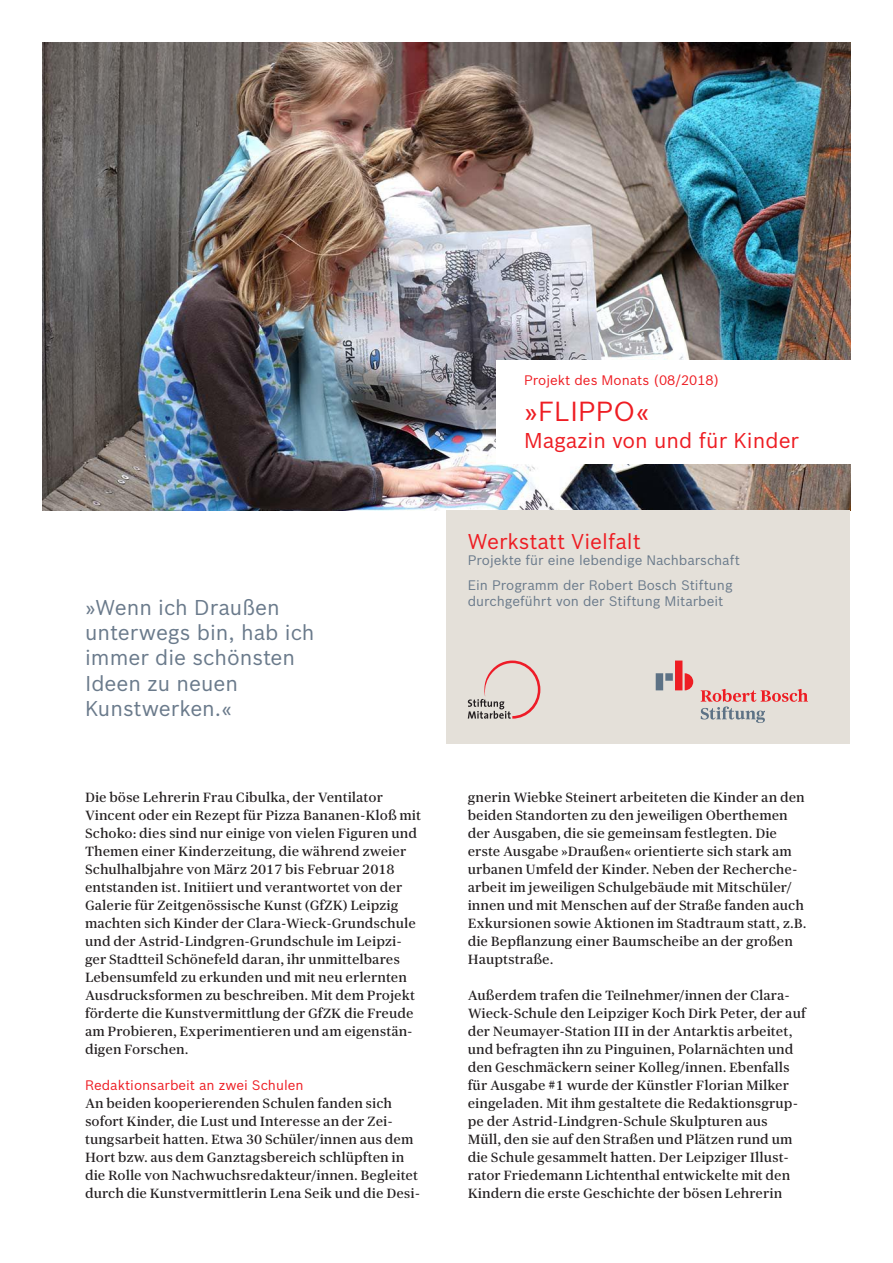
<style>
.page{position:relative;width:893px;height:1263px;background:#fff}
.page>*{position:absolute;margin:0;border:0;box-sizing:border-box;transform-origin:0 0}
.t1{font:27px "Bosch Sans";color:#ee1d23}
.t2{font:21px/25.2px "Bosch Sans";color:#6a7a8b}
.t3{font:21px "Bosch Sans";color:#ee1d23}
.t4{font:13.5px/18px "Bosch Serif";color:#231f20}
.t5{font:13.5px/25.3px "Bosch Sans";color:#6a7a8b}
.t6{font:13.5px "Bosch Sans";color:#ee1d23}
</style>
<div class="page">
<img style="left:43px;top:43px;width:807px;height:467px">
<div style="left:446px;top:510px;width:404px;height:234px;background:#e4e0d9"></div>
<svg style="left:468px;top:660px;width:72px;height:59px"></svg>
<div style="left:496px;top:360px;width:368px;height:104px;background:#fff"></div>
<svg style="left:656px;top:660px;width:37px;height:30px"></svg>
<svg style="left:701px;top:689px;width:107px;height:34px"></svg>
<h2 class="t2" style="left:85px;top:595px;width:231px">»Wenn ich Draußen unterwegs bin, hab ich immer die schönsten<br>Ideen zu neuen<br>Kunstwerken.«</h2>
<p class="t4" style="left:85px;top:788px;width:338px">Die böse Lehrerin Frau Cibulka, der Ventilator Vincent oder ein Rezept für Pizza Bananen-Kloß mit Schoko: dies sind nur einige von vielen Figuren und Themen einer Kinderzeitung, die während zweier Schulhalbjahre von März 2017 bis Februar 2018 entstanden ist. Initiiert und verantwortet von der Galerie für Zeitgenössische Kunst (GfZK) Leipzig machten sich Kinder der Clara-Wieck-Grundschule und der Astrid-Lindgren-Grundschule im Leipzi&shy;ger Stadtteil Schönefeld daran, ihr unmittelbares Lebensumfeld zu erkunden und mit neu erlernten Ausdrucksformen zu beschreiben. Mit dem Projekt förderte die Kunstvermittlung der GfZK die Freude am Probieren, Experimentieren und am eigenstän&shy;digen Forschen.</p>
<p class="t6" style="left:85px;top:1076px;width:220px">Redaktionsarbeit an zwei Schulen</p>
<p class="t4" style="left:85px;top:1093px;width:337px">An beiden kooperierenden Schulen fanden sich sofort Kinder, die Lust und Interesse an der Zei&shy;tungsarbeit hatten. Etwa 30 Schüler/innen aus dem Hort bzw. aus dem Ganztagsbereich schlüpften in die Rolle von Nachwuchsredakteur/innen. Begleitet durch die Kunstvermittlerin Lena Seik und die Desi-</p>
<p class="t6" style="left:524px;top:371px;width:197px">Projekt des Monats (08/2018)</p>
<h1 class="t1" style="left:524px;top:394px;width:127px">»FLIPPO«</h1>
<h2 class="t3" style="left:524px;top:427px;width:276px">Magazin von und für Kinder</h2>
<h2 class="t3" style="left:468px;top:528px;width:175px">Werkstatt Vielfalt</h2>
<p class="t5" style="left:468px;top:547px;width:274px">Projekte für eine lebendige Nachbarschaft<br>Ein Programm der Robert Bosch Stiftung</p>
<p class="t5" style="left:468px;top:589px;width:257px">durchgeführt von der Stiftung Mitarbeit</p>
<p class="t4" style="left:468px;top:787px;width:340px">gnerin Wiebke Steinert arbeiteten die Kinder an den beiden Standorten zu den jeweiligen Oberthemen der Ausgaben, die sie gemeinsam festlegten. Die erste Ausgabe »Draußen« orientierte sich stark am urbanen Umfeld der Kinder. Neben der Recherche&shy;arbeit im jeweiligen Schulgebäude mit Mitschüler/ innen und mit Menschen auf der Straße fanden auch Exkursionen sowie Aktionen im Stadtraum statt, z.B. die Bepflanzung einer Baumscheibe an der großen Hauptstraße.</p>
<p class="t4" style="left:468px;top:985px;width:340px">Außerdem trafen die Teilnehmer/innen der Clara-Wieck-Schule den Leipziger Koch Dirk Peter, der auf der Neumayer-Station III in der Antarktis arbeitet, und befragten ihn zu Pinguinen, Polarnächten und den Geschmäckern seiner Kolleg/innen. Ebenfalls für Ausgabe #1 wurde der Künstler Florian Milker eingeladen. Mit ihm gestaltete die Redaktionsgrup&shy;pe der Astrid-Lindgren-Schule Skulpturen aus<br>Müll, den sie auf den Straßen und Plätzen rund um die Schule gesammelt hatten. Der Leipziger Illust&shy;rator Friedemann Lichtenthal entwickelte mit den Kindern die erste Geschichte der bösen Lehrerin</p>
</div>
